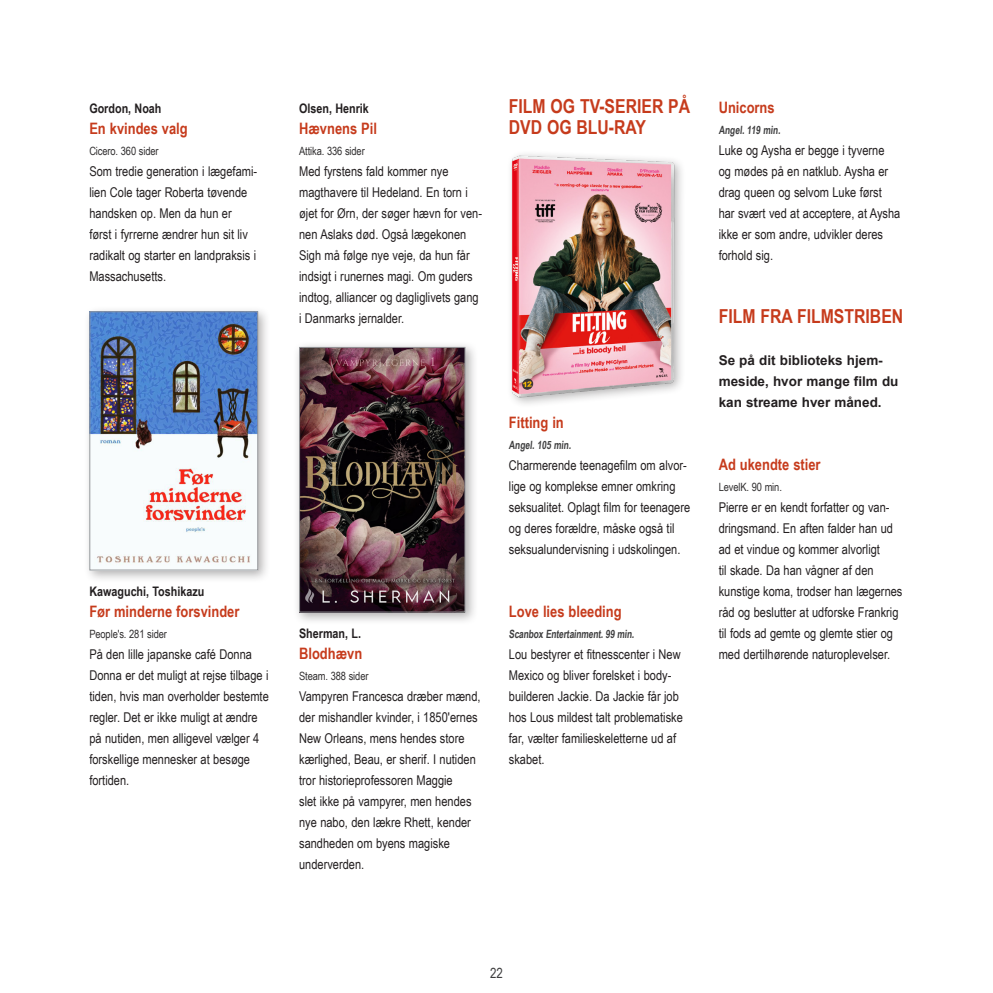
<style>
.page{position:relative;width:993px;height:993px;background:#fff}
.page>*{position:absolute;margin:0;border:0;box-sizing:border-box;transform-origin:0 0}
.Kategori{font:700 19.25px/21px "Arial Narrow";color:#c63b1c}
.TITEL{font:700 15.75px "Arial Narrow";color:#c63b1c}
.t1{font:14px "Arial Narrow";color:#3e3e3f}
.NOTE{font:13.47px/21px "Arial Narrow";color:#231f20}
.NOTE-2{font:700 13.47px/21px "Arial";color:#231f20}
.FORF{font:700 13.12px "Arial Narrow";color:#231f20}
.FORLAG{font:11.38px "Arial Narrow";letter-spacing:-.01em;color:#312f30}
.FORLAG-2{font:700 11.38px "Arial Narrow";color:#3e3e3f;scale:.9 1}
</style>
<div class="page">
<div style="left:83px;top:305px;width:188px;height:278px;background:#231f20;opacity:.35"></div>
<img style="left:91px;top:313px;width:165px;height:255px">
<div style="left:89px;top:311px;width:169px;height:259px;border:1px solid #939598"></div>
<div style="left:293px;top:341px;width:185px;height:284px;background:#231f20;opacity:.35"></div>
<img style="left:301px;top:349px;width:162px;height:261px">
<div style="left:299px;top:347px;width:166px;height:265px;border:1px solid #939598"></div>
<img style="left:511px;top:154px;width:171px;height:248px">
<p class="FORF" style="left:89px;top:98px;width:74px">Gordon, Noah</p>
<p class="TITEL" style="left:89px;top:116px;width:100px">En kvindes valg</p>
<p class="FORLAG" style="left:89px;top:142px;width:71px">Cicero. 360 sider</p>
<p class="NOTE" style="left:89px;top:160px;width:169px">Som tredie generation i lægefami&shy;lien Cole tager Roberta tøvende handsken op. Men da hun er først i fyrrerne ændrer hun sit liv radikalt og starter en landpraksis i<br>Massachusetts.</p>
<p class="FORF" style="left:89px;top:581px;width:116px">Kawaguchi, Toshikazu</p>
<p class="TITEL" style="left:89px;top:599px;width:152px">Før minderne forsvinder</p>
<p class="FORLAG" style="left:89px;top:625px;width:79px">People's. 281 sider</p>
<p class="NOTE" style="left:89px;top:643px;width:181px">På den lille japanske café Donna<br>Donna er det muligt at rejse tilbage i tiden, hvis man overholder bestemte regler. Det er ikke muligt at ændre på nutiden, men alligevel vælger 4 forskellige mennesker at besøge fortiden.</p>
<p class="FORF" style="left:299px;top:98px;width:71px">Olsen, Henrik</p>
<p class="TITEL" style="left:299px;top:116px;width:79px">Hævnens Pil</p>
<p class="FORLAG" style="left:299px;top:142px;width:67px">Attika. 336 sider</p>
<p class="NOTE" style="left:299px;top:160px;width:184px">Med fyrstens fald kommer nye magthavere til Hedeland. En torn i øjet for Ørn, der søger hævn for ven&shy;nen Aslaks død. Også lægekonen<br>Sigh må følge nye veje, da hun får indsigt i runernes magi. Om guders indtog, alliancer og dagliglivets gang i Danmarks jernalder.</p>
<h1 class="Kategori" style="left:508px;top:94px;width:183px">FILM OG TV-SERIER PÅ<br>DVD OG BLU-RAY</h1>
<p class="FORF" style="left:299px;top:623px;width:63px">Sherman, L.</p>
<p class="TITEL" style="left:299px;top:641px;width:65px">Blodhævn</p>
<p class="FORLAG" style="left:299px;top:667px;width:71px">Steam. 388 sider</p>
<p class="NOTE" style="left:299px;top:685px;width:183px">Vampyren Francesca dræber mænd, der mishandler kvinder, i 1850'ernes<br>New Orleans, mens hendes store kærlighed, Beau, er sherif. I nutiden tror historieprofessoren Maggie<br>slet ikke på vampyrer, men hendes nye nabo, den lækre Rhett, kender sandheden om byens magiske underverden.</p>
<p class="TITEL" style="left:508px;top:410px;width:56px">Fitting in</p>
<p class="FORLAG-2" style="left:508px;top:436px;width:72px">Angel. 105 min.</p>
<p class="NOTE" style="left:508px;top:454px;width:183px">Charmerende teenagefilm om alvor&shy;lige og komplekse emner omkring seksualitet. Oplagt film for teenagere og deres forældre, måske også til seksualundervisning i udskolingen.</p>
<p class="TITEL" style="left:508px;top:599px;width:114px">Love lies bleeding</p>
<p class="FORLAG-2" style="left:508px;top:625px;width:142px">Scanbox Entertainment. 99 min.</p>
<p class="NOTE" style="left:508px;top:643px;width:175px">Lou bestyrer et fitnesscenter i New<br>Mexico og bliver forelsket i body&shy;builderen Jackie. Da Jackie får job hos Lous mildest talt problematiske far, vælter familieskeletterne ud af skabet.</p>
<p class="TITEL" style="left:718px;top:95px;width:57px">Unicorns</p>
<p class="FORLAG-2" style="left:718px;top:121px;width:72px">Angel. 119 min.</p>
<p class="NOTE" style="left:718px;top:139px;width:183px">Luke og Aysha er begge i tyverne<br>og mødes på en natklub. Aysha er drag queen og selvom Luke først har svært ved at acceptere, at Aysha ikke er som andre, udvikler deres forhold sig.</p>
<h1 class="Kategori" style="left:718px;top:304px;width:186px">FILM FRA FILMSTRIBEN</h1>
<p class="NOTE-2" style="left:718px;top:350px;width:181px">Se på dit biblioteks hjem&shy;meside, hvor mange film du kan streame hver måned.</p>
<p class="TITEL" style="left:718px;top:452px;width:103px">Ad ukendte stier</p>
<p class="FORLAG" style="left:718px;top:478px;width:65px">LevelK. 90 min.</p>
<p class="NOTE" style="left:718px;top:496px;width:185px">Pierre er en kendt forfatter og van&shy;dringsmand. En aften falder han ud ad et vindue og kommer alvorligt<br>til skade. Da han vågner af den kunstige koma, trodser han lægernes råd og beslutter at udforske Frankrig til fods ad gemte og glemte stier og med dertilhørende naturoplevelser.</p>
<p class="t1" style="left:490px;top:962px;width:14px">22</p>
</div>
